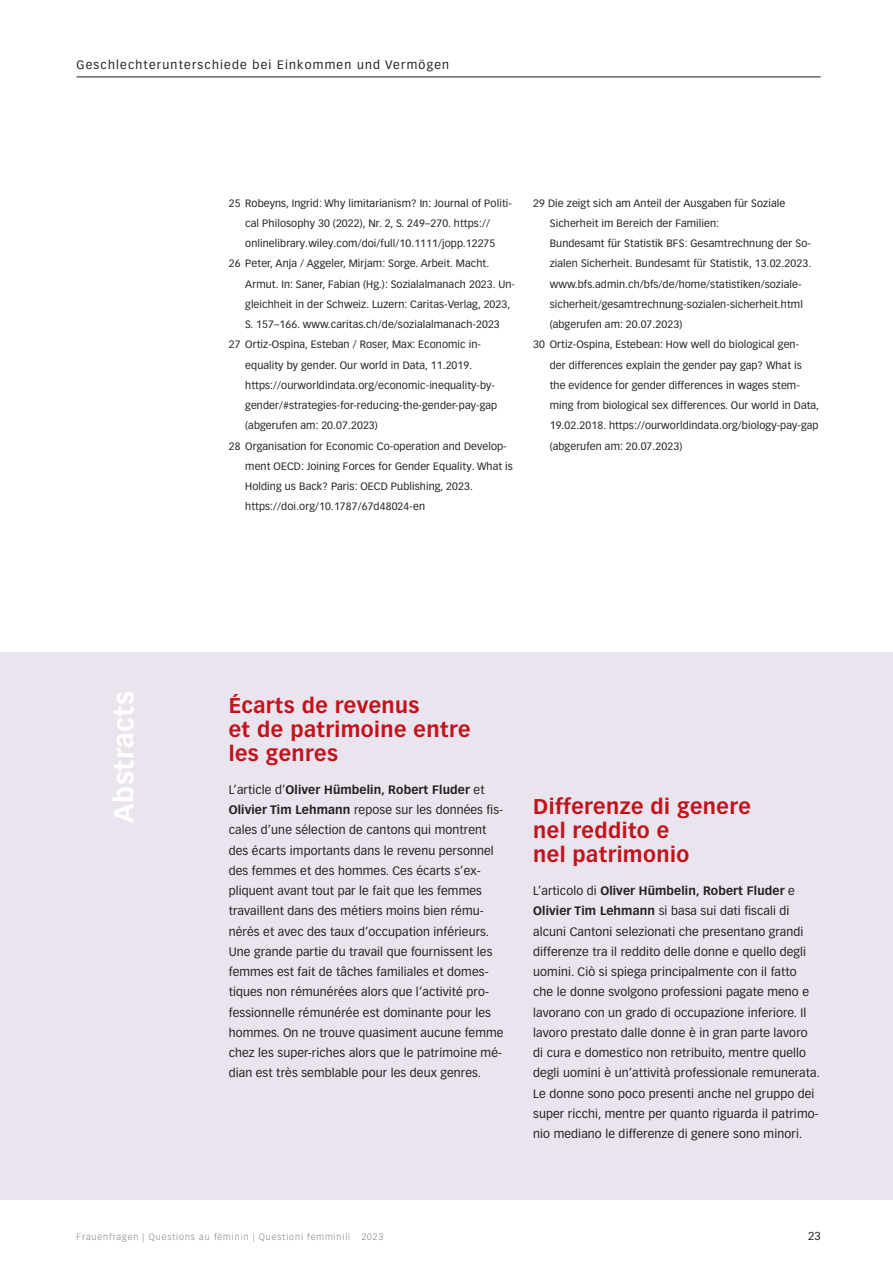
<style>
.page{position:relative;width:893px;height:1263px;background:#fff}
.page>*{position:absolute;margin:0;border:0;box-sizing:border-box;transform-origin:0 0}
.t1{font:700 27px "Vectora LT Pro";letter-spacing:.02em;color:#fff}
.t2{font:700 21px/24px "Vectora LT Pro";letter-spacing:.02em;color:#c4121a}
.t3{font:12px/20.2px "Vectora LT Pro";letter-spacing:.01em;color:#231f20}
.t4{font:12px "Vectora LT Pro";letter-spacing:.1em;color:#231f20}
.t5{font:11.25px "Vectora LT Pro";color:#231f20}
.t6{font:10.5px "Vectora LT Pro";letter-spacing:.01em;color:#231f20}
.t7{font:300 9px "Vectora LT Pro";letter-spacing:.1em;color:#808285}
.s1{font-weight:700}
</style>
<div class="page">
<hr style="left:77px;top:77px;width:744px;height:1px;background:#231f20">
<div style="left:0;top:652px;width:893px;height:547px;background:#eae4ef"></div>
<p class="t4" style="left:77px;top:57px;width:374px">Geschlechterunterschiede bei Einkommen und Vermögen</p>
<p class="t6" style="left:229px;top:196px;width:285px">25 Robeyns, Ingrid: Why limitarianism? In: Journal of Politi-</p>
<p class="t6" style="left:245px;top:217px;width:246px">cal Philosophy 30 (2022), Nr. 2, S. 249–270. https://</p>
<p class="t6" style="left:245px;top:237px;width:252px">onlinelibrary.wiley.com/doi/full/10.1111/jopp.12275</p>
<p class="t6" style="left:229px;top:257px;width:262px">26 Peter, Anja / Aggeler, Mirjam: Sorge. Arbeit. Macht.</p>
<p class="t6" style="left:245px;top:278px;width:271px">Armut. In: Saner, Fabian (Hg.): Sozialalmanach 2023. Un-</p>
<p class="t6" style="left:245px;top:298px;width:267px">gleichheit in der Schweiz. Luzern: Caritas-Verlag, 2023,</p>
<p class="t6" style="left:245px;top:318px;width:256px">S. 157–166. www.caritas.ch/de/sozialalmanach-2023</p>
<p class="t6" style="left:229px;top:338px;width:254px">27 Ortiz-Ospina, Esteban / Roser, Max: Economic in-</p>
<p class="t6" style="left:245px;top:359px;width:229px">equality by gender. Our world in Data, 11.2019.</p>
<p class="t6" style="left:245px;top:379px;width:250px">https://ourworldindata.org/economic-inequality-by-</p>
<p class="t6" style="left:245px;top:399px;width:253px">gender/#strategies-for-reducing-the-gender-pay-gap</p>
<p class="t6" style="left:245px;top:419px;width:134px">(abgerufen am: 20.07.2023)</p>
<p class="t6" style="left:229px;top:440px;width:279px">28 Organisation for Economic Co-operation and Develop-</p>
<p class="t6" style="left:245px;top:460px;width:269px">ment OECD: Joining Forces for Gender Equality. What is</p>
<p class="t6" style="left:245px;top:480px;width:229px">Holding us Back? Paris: OECD Publishing, 2023.</p>
<p class="t6" style="left:245px;top:500px;width:181px">https://doi.org/10.1787/67d48024-en</p>
<p class="t6" style="left:533px;top:196px;width:254px">29 Die zeigt sich am Anteil der Ausgaben für Soziale</p>
<p class="t6" style="left:550px;top:217px;width:171px">Sicherheit im Bereich der Familien:</p>
<p class="t6" style="left:550px;top:237px;width:263px">Bundesamt für Statistik BFS: Gesamtrechnung der So-</p>
<p class="t6" style="left:550px;top:257px;width:263px">zialen Sicherheit. Bundesamt für Statistik, 13.02.2023.</p>
<p class="t6" style="left:550px;top:278px;width:252px">www.bfs.admin.ch/bfs/de/home/statistiken/soziale-</p>
<p class="t6" style="left:550px;top:298px;width:255px">sicherheit/gesamtrechnung-sozialen-sicherheit.html</p>
<p class="t6" style="left:550px;top:318px;width:134px">(abgerufen am: 20.07.2023)</p>
<p class="t6" style="left:533px;top:338px;width:267px">30 Ortiz-Ospina, Estebean: How well do biological gen-</p>
<p class="t6" style="left:550px;top:359px;width:254px">der differences explain the gender pay gap? What is</p>
<p class="t6" style="left:550px;top:379px;width:252px">the evidence for gender differences in wages stem-</p>
<p class="t6" style="left:550px;top:399px;width:271px">ming from biological sex differences. Our world in Data,</p>
<p class="t6" style="left:550px;top:419px;width:270px">19.02.2018. https://ourworldindata.org/biology-pay-gap</p>
<p class="t6" style="left:550px;top:440px;width:134px">(abgerufen am: 20.07.2023)</p>
<h1 class="t1" style="left:107px;top:823px;width:133px;rotate:-90deg">Abstracts</h1>
<h2 class="t2" style="left:229px;top:693px;width:243px">Écarts de revenus<br>et de patrimoine entre les genres</h2>
<p class="t3" style="left:229px;top:779px;width:276px">L’article d’<span class="s1">Oliver Hümbelin, Robert Fluder</span> et <span class="s1">Olivier Tim Lehmann</span> repose sur les données fis&shy;cales d’une sélection de cantons qui montrent des écarts importants dans le revenu personnel des femmes et des hommes. Ces écarts s’ex&shy;pliquent avant tout par le fait que les femmes travaillent dans des métiers moins bien rému&shy;nérés et avec des taux d’occupation inférieurs.<br>Une grande partie du travail que fournissent les femmes est fait de tâches familiales et domes&shy;tiques non rémunérées alors que l’activité pro&shy;fessionnelle rémunérée est dominante pour les hommes. On ne trouve quasiment aucune femme chez les super-riches alors que le patrimoine mé&shy;dian est très semblable pour les deux genres.</p>
<h2 class="t2" style="left:533px;top:795px;width:219px">Differenze di genere nel reddito e<br>nel patrimonio</h2>
<p class="t3" style="left:533px;top:881px;width:288px">L’articolo di <span class="s1">Oliver Hümbelin, Robert Fluder</span> e <span class="s1">Olivier Tim Lehmann</span> si basa sui dati fiscali di alcuni Cantoni selezionati che presentano grandi differenze tra il reddito delle donne e quello degli uomini. Ciò si spiega principalmente con il fatto<br>che le donne svolgono professioni pagate meno e lavorano con un grado di occupazione inferiore. Il lavoro prestato dalle donne è in gran parte lavoro di cura e domestico non retribuito, mentre quello degli uomini è un’attività professionale remunerata.<br>Le donne sono poco presenti anche nel gruppo dei super ricchi, mentre per quanto riguarda il patrimo&shy;nio mediano le differenze di genere sono minori.</p>
<p class="t7" style="left:77px;top:1231px;width:275px">Frauenfragen | Questions au féminin | Questioni femminili</p>
<p class="t7" style="left:362px;top:1231px;width:23px">2023</p>
<p class="t5" style="left:808px;top:1229px;width:14px">23</p>
</div>
